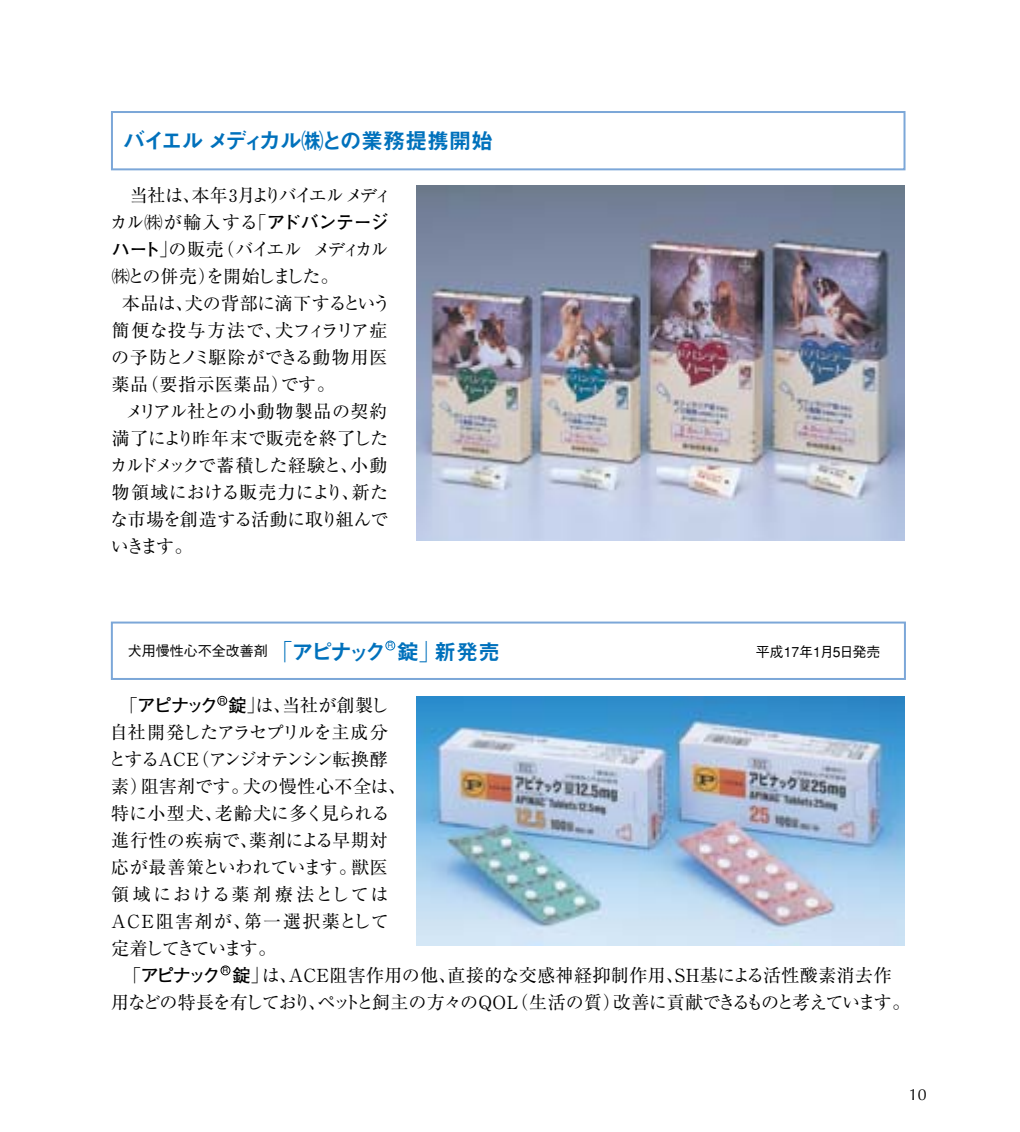
<style>
.page{position:relative;width:1020px;height:1132px;background:#fff}
.page>*{position:absolute;margin:0;border:0;box-sizing:border-box;transform-origin:0 0}
.t1{font:22px "Midashi Go MB31";letter-spacing:-.035em;color:#0071bc}
.t2{font:22px "Midashi Go MB31";letter-spacing:-.13em;color:#0071bc}
.t3{font:18px/27px "Ryumin";letter-spacing:-.005em;color:#000;text-align:justify}
.t4{font:18px/27px "Ryumin";letter-spacing:-.095em;color:#000}
.t5{font:18px/27px "Ryumin";letter-spacing:.015em;color:#000}
.t6{font:16px "Optima";color:#000}
.t7{font:500 14px "Gothic BBB";color:#000}
.t8{font:500 8px "Gothic BBB";color:#000}
.t9{font:500 8px "Gothic BBB";color:#0071bc}
.s1{font-family:"Futo Go B101";font-weight:700}
</style>
<div class="page">
<img style="left:417px;top:186px;width:487px;height:355px">
<div style="left:111px;top:622px;width:795px;height:58px;border:2px solid #7ca7d8"></div>
<div style="left:111px;top:111px;width:795px;height:59px;border:2px solid #7ca7d8"></div>
<img style="left:416px;top:697px;width:488px;height:249px">
<div style="left:386px;top:641px;width:9px;height:9px;border:1px solid #0071bc;border-radius:50%"></div>
<div style="left:221px;top:966px;width:9px;height:9px;border:1px solid #000;border-radius:50%"></div>
<div style="left:218px;top:696px;width:9px;height:10px;border:1px solid #000;border-radius:50%"></div>
<p class="t1" style="left:123px;top:133px;width:372px">バイエル メディカル㈱との業務提携開始</p>
<p class="t4" style="left:110px;top:184px;width:284px">　当社は、本年３月よりバイエルメディカル㈱が輸入する｢<span class="s1">アドバンテージハート</span>｣の販売（バイエル メディカル㈱との併売）を開始しました。</p>
<p class="t5" style="left:111px;top:292px;width:281px;text-indent:11px">本品は、犬の背部に滴下するという簡便な投与方法で、犬フィラリア症の予防とノミ駆除ができる動物用医薬品（要指示医薬品）です。</p>
<p class="t3" style="left:110px;top:400px;width:280px;text-indent:16px">メリアル社との小動物製品の契約満了により昨年末で販売を終了したカルドメックで蓄積した経験と、小動物領域における販売力により、新たな市場を創造する活動に取り組んでいきます。</p>
<p class="t2" style="left:271px;top:643px;width:230px">「アピナック 錠」新発売</p>
<p class="t9" style="left:387px;top:642px;width:7px">R</p>
<p class="t7" style="left:128px;top:646px;width:141px">犬用慢性心不全改善剤</p>
<p class="t7" style="left:756px;top:646px;width:126px">平成17年1月5日発売</p>
<p class="t3" style="left:109px;top:695px;width:299px;text-align:left;text-indent:11px">「<span class="s1">アピナック 錠</span>」は、当社が創製し自社開発したアラセプリルを主成分とするACE（アンジオテンシン転換酵素）阻害剤です。犬の慢性心不全は、特に小型犬、老齢犬に多く見られる進行性の疾病で、薬剤による早期対応が最善策といわれています。獣医領域における薬剤療法としては<br>ACE阻害剤が、第一選択薬として定着してきています。</p>
<p class="t3" style="left:111px;top:965px;width:801px;text-align:center">「<span class="s1">アピナック 錠</span>」は、ACE阻害作用の他、直接的な交感神経抑制作用、SH基による活性酸素消去作<br>用などの特長を有しており、ペットと飼主の方々のQOL（生活の質）改善に貢献できるものと考えています。</p>
<p class="t8" style="left:219px;top:698px;width:7px">R</p>
<p class="t8" style="left:223px;top:967px;width:7px">R</p>
<p class="t6" style="left:909px;top:1088px;width:19px">10</p>
</div>
